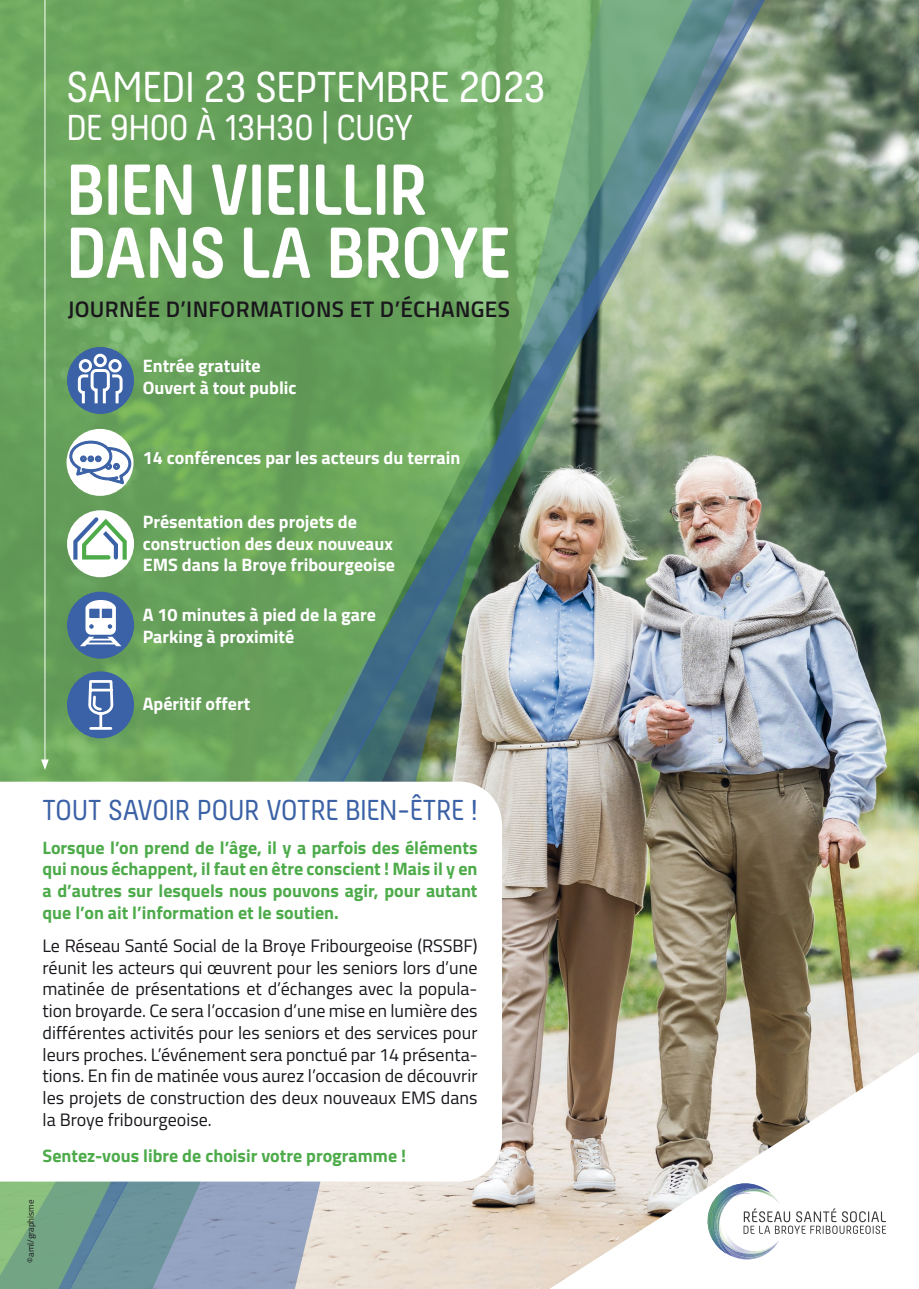
<style>
.page{position:relative;width:919px;height:1289px;background:#fff}
.page>*{position:absolute;margin:0;border:0;box-sizing:border-box;transform-origin:0 0}
.t1{font:700 75px/63px "Hansom FY";color:#fff}
.t2{font:45px "Hansom FY";color:#fff}
.t3{font:37.5px "Hansom FY";color:#fff}
.t4{font:30px "Hansom FY";letter-spacing:.005em;color:#3b61a6}
.t5{font:600 22.5px "Cairo";letter-spacing:.015em;color:#1a171c}
.t6{font:18px/21.8px "Cairo";color:#1a171c;text-align:justify}
.t7{font:700 18px/21.8px "Cairo";color:#4dab4a;text-align:justify}
.t8{font:700 18px/21.6px "Cairo";color:#fff}
.t9{font:9px "Cairo";letter-spacing:-.005em;color:#1a171c}
</style>
<div class="page">
<img style="left:765px;top:0;width:153px;height:1052px">
<img style="left:692px;top:0;width:73px;height:1052px">
<img style="left:0;top:0;width:692px;height:1288px">
<svg style="left:549px;top:1052px;width:369px;height:236px"></svg>
<hr style="left:45px;top:0;width:1px;height:761px;background:#fff">
<svg style="left:41px;top:759px;width:8px;height:11px"></svg>
<svg style="left:0;top:781px;width:502px;height:400px"></svg>
<div style="left:67px;top:347px;width:67px;height:67px;background:#3b61a6;border-radius:50%"></div>
<div style="left:67px;top:591px;width:67px;height:67px;background:#3b61a6;border-radius:50%"></div>
<div style="left:67px;top:671px;width:67px;height:67px;background:#3b61a6;border-radius:50%"></div>
<svg style="left:80px;top:600px;width:41px;height:46px"></svg>
<svg style="left:76px;top:352px;width:48px;height:54px"></svg>
<svg style="left:88px;top:680px;width:26px;height:50px"></svg>
<div style="left:67px;top:510px;width:67px;height:67px;background:#fff;border-radius:50%"></div>
<svg style="left:73px;top:517px;width:54px;height:42px"></svg>
<div style="left:66px;top:429px;width:67px;height:67px;background:#fff;border-radius:50%"></div>
<svg style="left:69px;top:440px;width:63px;height:44px"></svg>
<img style="left:732px;top:1258px;width:45px;height:1px">
<img style="left:724px;top:1256px;width:53px;height:2px">
<img style="left:725px;top:1256px;width:48px;height:1px">
<svg style="left:705px;top:1183px;width:180px;height:73px"></svg>
<h2 class="t2" style="left:67px;top:61px;width:480px">SAMEDI 23 SEPTEMBRE 2023</h2>
<h3 class="t3" style="left:67px;top:106px;width:348px">DE 9H00 À 13H30 | CUGY</h3>
<h1 class="t1" style="left:67px;top:158px;width:444px">BIEN VIEILLIR<br>DANS LA BROYE</h1>
<p class="t5" style="left:68px;top:292px;width:443px">JOURNÉE D’INFORMATIONS ET D’ÉCHANGES</p>
<p class="t8" style="left:143px;top:355px;width:155px">Entrée gratuite<br>Ouvert à tout public</p>
<p class="t8" style="left:143px;top:447px;width:319px">14 conférences par les acteurs du terrain</p>
<p class="t8" style="left:143px;top:511px;width:254px">Présentation des projets de construction des deux nouveaux<br>EMS dans la Broye fribourgeoise</p>
<p class="t8" style="left:143px;top:604px;width:235px">A 10 minutes à pied de la gare<br>Parking à proximité</p>
<p class="t8" style="left:143px;top:692px;width:109px">Apéritif offert</p>
<h3 class="t4" style="left:43px;top:792px;width:436px">TOUT SAVOIR POUR VOTRE BIEN-ÊTRE !</h3>
<p class="t7" style="left:43px;top:836px;width:436px">Lorsque l’on prend de l’âge, il y a parfois des éléments qui nous échappent, il faut en être conscient ! Mais il y en a d’autres sur lesquels nous pouvons agir, pour autant que l’on ait l’information et le soutien.</p>
<p class="t6" style="left:43px;top:934px;width:436px">Le Réseau Santé Social de la Broye Fribourgeoise (RSSBF) réunit les acteurs qui œuvrent pour les seniors lors d’une matinée de présentations et d’échanges avec la popula&shy;tion broyarde. Ce sera l’occasion d’une mise en lumière des différentes activités pour les seniors et des services pour leurs proches. L’événement sera ponctué par 14 présenta&shy;tions. En fin de matinée vous aurez l’occasion de découvrir les projets de construction des deux nouveaux EMS dans la Broye fribourgeoise.</p>
<p class="t7" style="left:43px;top:1144px;width:365px">Sentez-vous libre de choisir votre programme !</p>
<p class="t9" style="left:24px;top:1262px;width:64px;rotate:-90deg">©aml/graphisme</p>
</div>
